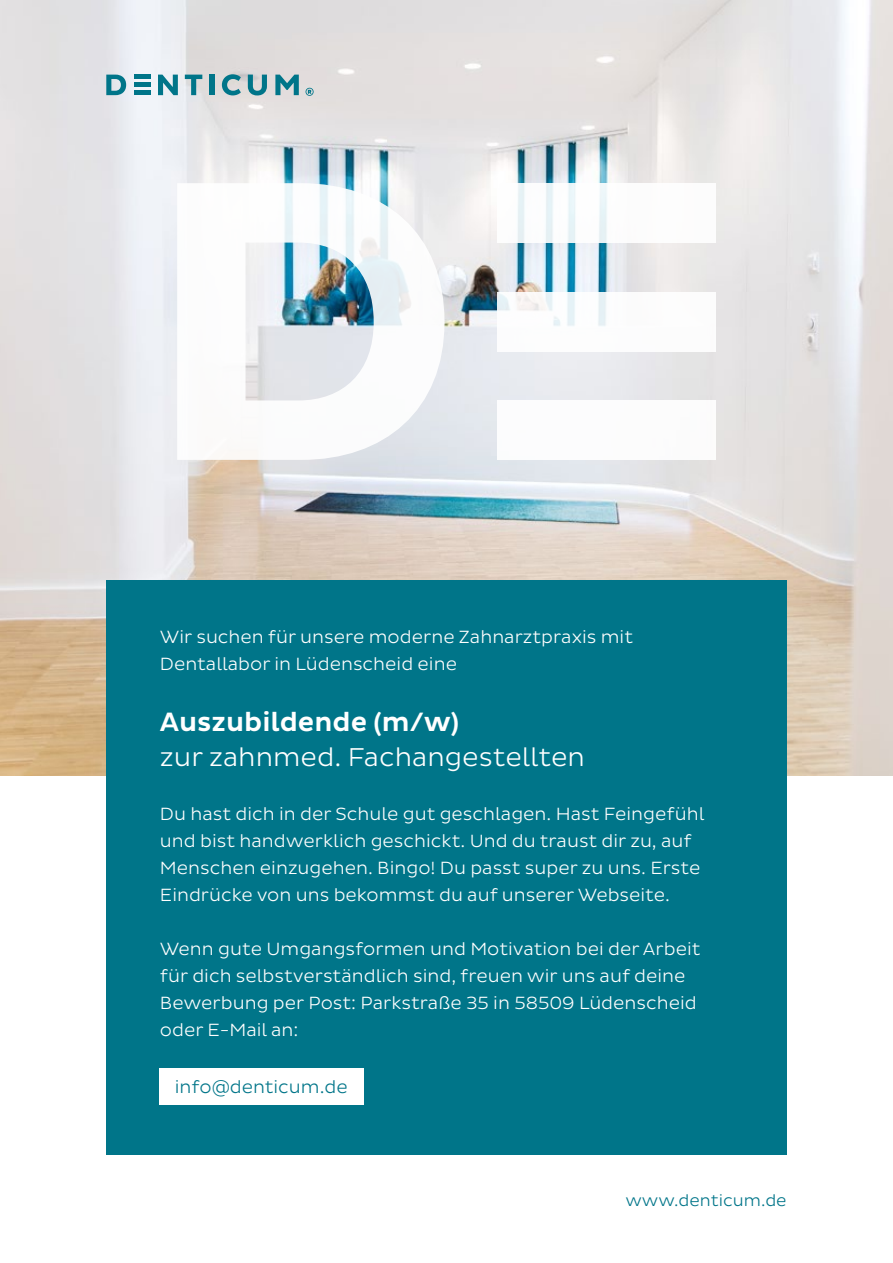
<style>
.page{position:relative;width:893px;height:1263px;background:#fff}
.page>*{position:absolute;margin:0;border:0;box-sizing:border-box;transform-origin:0 0}
.t1{font:500 27px "Pluto Sans";color:#fff}
.t2{font:300 26.25px "Pluto Sans";color:#fff}
.t3{font:300 18px/27px "Pluto Sans";color:#fff}
.t4{font:300 18px "Pluto Sans";color:#007589}
.t5{font:300 16.5px "Pluto Sans";color:#007589}
</style>
<div class="page">
<img style="left:0;top:0;width:893px;height:775px">
<svg style="left:106px;top:75px;width:20px;height:20px"></svg>
<svg style="left:158px;top:75px;width:20px;height:20px"></svg>
<svg style="left:185px;top:75px;width:17px;height:20px"></svg>
<div style="left:209px;top:75px;width:5px;height:20px;background:#007589"></div>
<svg style="left:222px;top:74px;width:19px;height:21px"></svg>
<svg style="left:248px;top:75px;width:19px;height:20px"></svg>
<svg style="left:275px;top:75px;width:24px;height:20px"></svg>
<svg style="left:306px;top:88px;width:8px;height:8px"></svg>
<hr style="left:134px;top:75px;width:16px;height:4px;background:#007589">
<hr style="left:134px;top:91px;width:16px;height:4px;background:#007589">
<hr style="left:134px;top:83px;width:16px;height:4px;background:#007589">
<svg style="left:177px;top:183px;width:267px;height:277px"></svg>
<div style="left:497px;top:183px;width:219px;height:60px;background:#fff"></div>
<div style="left:497px;top:400px;width:219px;height:60px;background:#fff"></div>
<div style="left:497px;top:292px;width:219px;height:59px;background:#fff"></div>
<div style="left:106px;top:580px;width:681px;height:574px;background:#007589"></div>
<div style="left:159px;top:1068px;width:205px;height:36px;background:#fff"></div>
<p class="t3" style="left:160px;top:623px;width:475px">Wir suchen für unsere moderne Zahnarztpraxis mit<br>Dentallabor in Lüdenscheid eine</p>
<h1 class="t1" style="left:160px;top:707px;width:301px">Auszubildende (m/w)</h1>
<h2 class="t2" style="left:160px;top:742px;width:427px">zur zahnmed. Fachangestellten</h2>
<p class="t3" style="left:160px;top:800px;width:546px">Du hast dich in der Schule gut geschlagen. Hast Feingefühl und bist handwerklich geschickt. Und du traust dir zu, auf Menschen einzugehen. Bingo! Du passt super zu uns. Erste Eindrücke von uns bekommst du auf unserer Webseite.</p>
<p class="t3" style="left:160px;top:935px;width:542px">Wenn gute Umgangsformen und Motivation bei der Arbeit für dich selbstverständlich sind, freuen wir uns auf deine Bewerbung per Post: Parkstraße 35 in 58509 Lüdenscheid oder E-Mail an:</p>
<p class="t4" style="left:175px;top:1076px;width:174px">info@denticum.de</p>
<p class="t5" style="left:625px;top:1190px;width:163px">www.denticum.de</p>
</div>
